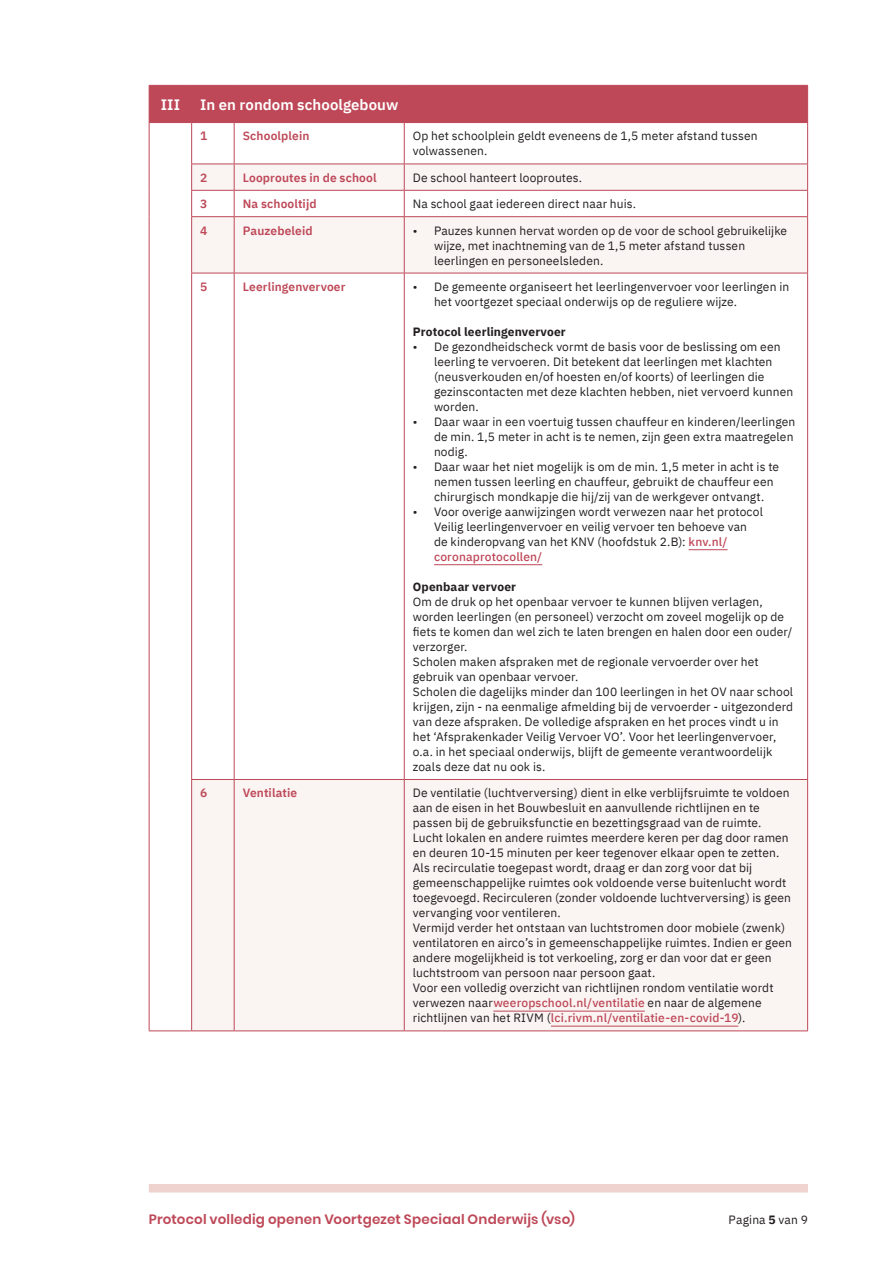
<style>
.page{position:relative;width:893px;height:1263px;background:#fff}
.page>*{position:absolute;margin:0;border:0;box-sizing:border-box;transform-origin:0 0}
.tabel_titel{font:600 15px "IBM Plex Sans";letter-spacing:.005em;color:#fff}
.tabel_nummer{font:600 15px "IBM Plex Sans";color:#fff}
.t1{font:600 13.5px "Poppins";letter-spacing:.015em;color:#be4858}
.tabel{font:12px/15px "IBM Plex Sans";letter-spacing:.01em;color:#231f20}
.tabel_kopje{font:600 12px "IBM Plex Sans";letter-spacing:.01em;color:#be4858}
.tabel-2{font:700 12px "IBM Plex Sans";letter-spacing:.01em;color:#231f20}
.s1{font-weight:500;color:#be4858}
.s2{font-weight:700}
</style>
<div class="page">
<div style="left:149px;top:1184px;width:659px;height:8px;background:#efd3cf"></div>
<div style="left:150px;top:86px;width:657px;height:36px;background:#be4858"></div>
<svg style="left:192px;top:165px;width:615px;height:865px"></svg>
<hr style="left:149px;top:85px;width:43px;height:1px;background:#be4858">
<hr style="left:149px;top:86px;width:1px;height:36px;background:#be4858">
<hr style="left:192px;top:85px;width:42px;height:1px;background:#be4858">
<hr style="left:191px;top:86px;width:1px;height:36px;background:#be4858">
<hr style="left:234px;top:85px;width:170px;height:1px;background:#be4858">
<hr style="left:404px;top:85px;width:404px;height:1px;background:#be4858">
<hr style="left:807px;top:86px;width:1px;height:36px;background:#be4858">
<hr style="left:149px;top:122px;width:43px;height:1px;background:#be4858">
<hr style="left:149px;top:123px;width:1px;height:41px;background:#be4858">
<svg style="left:149px;top:164px;width:1px;height:53px"></svg>
<hr style="left:149px;top:217px;width:1px;height:56px;background:#be4858">
<hr style="left:149px;top:273px;width:1px;height:506px;background:#be4858">
<hr style="left:149px;top:779px;width:1px;height:251px;background:#be4858">
<hr style="left:149px;top:1030px;width:43px;height:1px;background:#be4858">
<hr style="left:192px;top:122px;width:42px;height:1px;background:#be4858">
<hr style="left:191px;top:123px;width:1px;height:41px;background:#be4858">
<hr style="left:234px;top:122px;width:170px;height:1px;background:#be4858">
<hr style="left:234px;top:123px;width:1px;height:41px;background:#be4858">
<hr style="left:404px;top:122px;width:404px;height:1px;background:#be4858">
<hr style="left:404px;top:123px;width:1px;height:41px;background:#be4858">
<hr style="left:807px;top:123px;width:1px;height:41px;background:#be4858">
<hr style="left:191px;top:164px;width:43px;height:1px;background:#be4858">
<hr style="left:234px;top:164px;width:170px;height:1px;background:#be4858">
<hr style="left:404px;top:164px;width:404px;height:1px;background:#be4858">
<hr style="left:191px;top:190px;width:43px;height:1px;background:#be4858">
<svg style="left:191px;top:164px;width:1px;height:52px"></svg>
<hr style="left:234px;top:190px;width:170px;height:1px;background:#be4858">
<svg style="left:234px;top:164px;width:1px;height:52px"></svg>
<hr style="left:404px;top:190px;width:404px;height:1px;background:#be4858">
<svg style="left:404px;top:164px;width:1px;height:52px"></svg>
<svg style="left:807px;top:164px;width:1px;height:52px"></svg>
<hr style="left:191px;top:216px;width:43px;height:1px;background:#be4858">
<hr style="left:191px;top:217px;width:1px;height:56px;background:#be4858">
<hr style="left:234px;top:216px;width:170px;height:1px;background:#be4858">
<hr style="left:234px;top:217px;width:1px;height:56px;background:#be4858">
<hr style="left:404px;top:216px;width:404px;height:1px;background:#be4858">
<hr style="left:404px;top:217px;width:1px;height:56px;background:#be4858">
<hr style="left:807px;top:217px;width:1px;height:56px;background:#be4858">
<hr style="left:191px;top:273px;width:43px;height:1px;background:#be4858">
<hr style="left:191px;top:273px;width:1px;height:506px;background:#be4858">
<hr style="left:234px;top:273px;width:170px;height:1px;background:#be4858">
<hr style="left:234px;top:273px;width:1px;height:506px;background:#be4858">
<hr style="left:404px;top:273px;width:404px;height:1px;background:#be4858">
<hr style="left:404px;top:273px;width:1px;height:506px;background:#be4858">
<hr style="left:807px;top:273px;width:1px;height:506px;background:#be4858">
<hr style="left:191px;top:779px;width:43px;height:1px;background:#be4858">
<hr style="left:191px;top:780px;width:1px;height:250px;background:#be4858">
<hr style="left:234px;top:779px;width:170px;height:1px;background:#be4858">
<hr style="left:234px;top:780px;width:1px;height:250px;background:#be4858">
<hr style="left:404px;top:779px;width:404px;height:1px;background:#be4858">
<hr style="left:404px;top:780px;width:1px;height:250px;background:#be4858">
<hr style="left:807px;top:780px;width:1px;height:250px;background:#be4858">
<hr style="left:192px;top:1030px;width:42px;height:1px;background:#be4858">
<hr style="left:234px;top:1030px;width:170px;height:1px;background:#be4858">
<hr style="left:404px;top:1030px;width:404px;height:1px;background:#be4858">
<hr style="left:689px;top:549px;width:39px;height:1px;background:#be4858">
<hr style="left:434px;top:564px;width:108px;height:1px;background:#be4858">
<hr style="left:493px;top:1011px;width:152px;height:1px;background:#be4858">
<hr style="left:551px;top:1026px;width:187px;height:1px;background:#be4858">
<p class="tabel_nummer" style="left:161px;top:93px;width:21px">III</p>
<p class="tabel_titel" style="left:200px;top:93px;width:200px">In en rondom schoolgebouw</p>
<p class="tabel_kopje" style="left:200px;top:127px;width:9px">1</p>
<p class="tabel_kopje" style="left:243px;top:127px;width:68px">Schoolplein</p>
<p class="tabel" style="left:413px;top:128px;width:346px">Op het schoolplein geldt eveneens de 1,5 meter afstand tussen volwassenen.</p>
<p class="tabel_kopje" style="left:200px;top:168px;width:9px">2</p>
<p class="tabel_kopje" style="left:243px;top:168px;width:135px">Looproutes in de school</p>
<p class="tabel" style="left:413px;top:169px;width:171px">De school hanteert looproutes.</p>
<p class="tabel_kopje" style="left:200px;top:194px;width:9px">3</p>
<p class="tabel_kopje" style="left:243px;top:194px;width:75px">Na schooltijd</p>
<p class="tabel" style="left:413px;top:195px;width:225px">Na school gaat iedereen direct naar huis.</p>
<p class="tabel_kopje" style="left:200px;top:221px;width:9px">4</p>
<p class="tabel_kopje" style="left:243px;top:221px;width:72px">Pauzebeleid</p>
<p class="tabel" style="left:434px;top:222px;width:355px;text-indent:-21px">• Pauzes kunnen hervat worden op de voor de school gebruikelijke wijze, met inachtneming van de 1,5 meter afstand tussen leerlingen en personeelsleden.</p>
<p class="tabel_kopje" style="left:200px;top:277px;width:9px">5</p>
<p class="tabel_kopje" style="left:243px;top:277px;width:104px">Leerlingenvervoer</p>
<p class="tabel" style="left:434px;top:278px;width:357px;text-indent:-21px">• De gemeente organiseert het leerlingenvervoer voor leerlingen in het voortgezet speciaal onderwijs op de reguliere wijze.</p>
<p class="tabel-2" style="left:413px;top:322px;width:154px">Protocol leerlingenvervoer</p>
<p class="tabel" style="left:434px;top:338px;width:361px;text-indent:-21px">• De gezondheidscheck vormt de basis voor de beslissing om een leerling te vervoeren. Dit betekent dat leerlingen met klachten (neusverkouden en/of hoesten en/of koorts) of leerlingen die gezinscontacten met deze klachten hebben, niet vervoerd kunnen worden.</p>
<p class="tabel" style="left:434px;top:413px;width:363px;text-indent:-21px">• Daar waar in een voertuig tussen chauffeur en kinderen/leerlingen de min. 1,5 meter in acht is te nemen, zijn geen extra maatregelen nodig.</p>
<p class="tabel" style="left:434px;top:458px;width:347px;text-indent:-21px">• Daar waar het niet mogelijk is om de min. 1,5 meter in acht is te nemen tussen leerling en chauffeur, gebruikt de chauffeur een chirurgisch mondkapje die hij/zij van de werkgever ontvangt.</p>
<p class="tabel" style="left:434px;top:503px;width:330px;text-indent:-21px">• Voor overige aanwijzingen wordt verwezen naar het protocol Veilig leerlingenvervoer en veilig vervoer ten behoeve van de kinderopvang van het KNV (hoofdstuk 2.B): <span class="s1">knv.nl/ coronaprotocollen/</span></p>
<p class="tabel-2" style="left:413px;top:577px;width:105px">Openbaar vervoer</p>
<p class="tabel" style="left:413px;top:593px;width:381px">Om de druk op het openbaar vervoer te kunnen blijven verlagen, worden leerlingen (en personeel) verzocht om zoveel mogelijk op de fiets te komen dan wel zich te laten brengen en halen door een ouder/ verzorger.</p>
<p class="tabel" style="left:413px;top:653px;width:347px">Scholen maken afspraken met de regionale vervoerder over het gebruik van openbaar vervoer.</p>
<p class="tabel" style="left:413px;top:683px;width:382px">Scholen die dagelijks minder dan 100 leerlingen in het OV naar school krijgen, zijn - na eenmalige afmelding bij de vervoerder - uitgezonderd van deze afspraken. De volledige afspraken en het proces vindt u in het ‘Afsprakenkader Veilig Vervoer VO’. Voor het leerlingenvervoer, o.a. in het speciaal onderwijs, blijft de gemeente verantwoordelijk zoals deze dat nu ook is.</p>
<p class="tabel_kopje" style="left:200px;top:784px;width:9px">6</p>
<p class="tabel_kopje" style="left:243px;top:784px;width:56px">Ventilatie</p>
<p class="tabel" style="left:413px;top:785px;width:378px">De ventilatie (luchtverversing) dient in elke verblijfsruimte te voldoen aan de eisen in het Bouwbesluit en aanvullende richtlijnen en te passen bij de gebruiksfunctie en bezettingsgraad van de ruimte.</p>
<p class="tabel" style="left:413px;top:830px;width:377px">Lucht lokalen en andere ruimtes meerdere keren per dag door ramen en deuren 10-15 minuten per keer tegenover elkaar open te zetten.</p>
<p class="tabel" style="left:413px;top:860px;width:380px">Als recirculatie toegepast wordt, draag er dan zorg voor dat bij gemeenschappelijke ruimtes ook voldoende verse buitenlucht wordt toegevoegd. Recirculeren (zonder voldoende luchtverversing) is geen vervanging voor ventileren.</p>
<p class="tabel" style="left:413px;top:920px;width:381px">Vermijd verder het ontstaan van luchtstromen door mobiele (zwenk) ventilatoren en airco’s in gemeenschappelijke ruimtes. Indien er geen andere mogelijkheid is tot verkoeling, zorg er dan voor dat er geen luchtstroom van persoon naar persoon gaat.</p>
<p class="tabel" style="left:413px;top:980px;width:362px">Voor een volledig overzicht van richtlijnen rondom ventilatie wordt verwezen naar<span class="s1">weeropschool.nl/ventilatie</span> en naar de algemene richtlijnen van het RIVM (<span class="s1">lci.rivm.nl/ventilatie-en-covid-19</span>).</p>
<p class="t1" style="left:149px;top:1211px;width:428px">Protocol volledig openen Voortgezet Speciaal Onderwijs (vso)</p>
<p class="tabel" style="left:729px;top:1211px;width:81px">Pagina <span class="s2">5</span> van 9</p>
</div>
